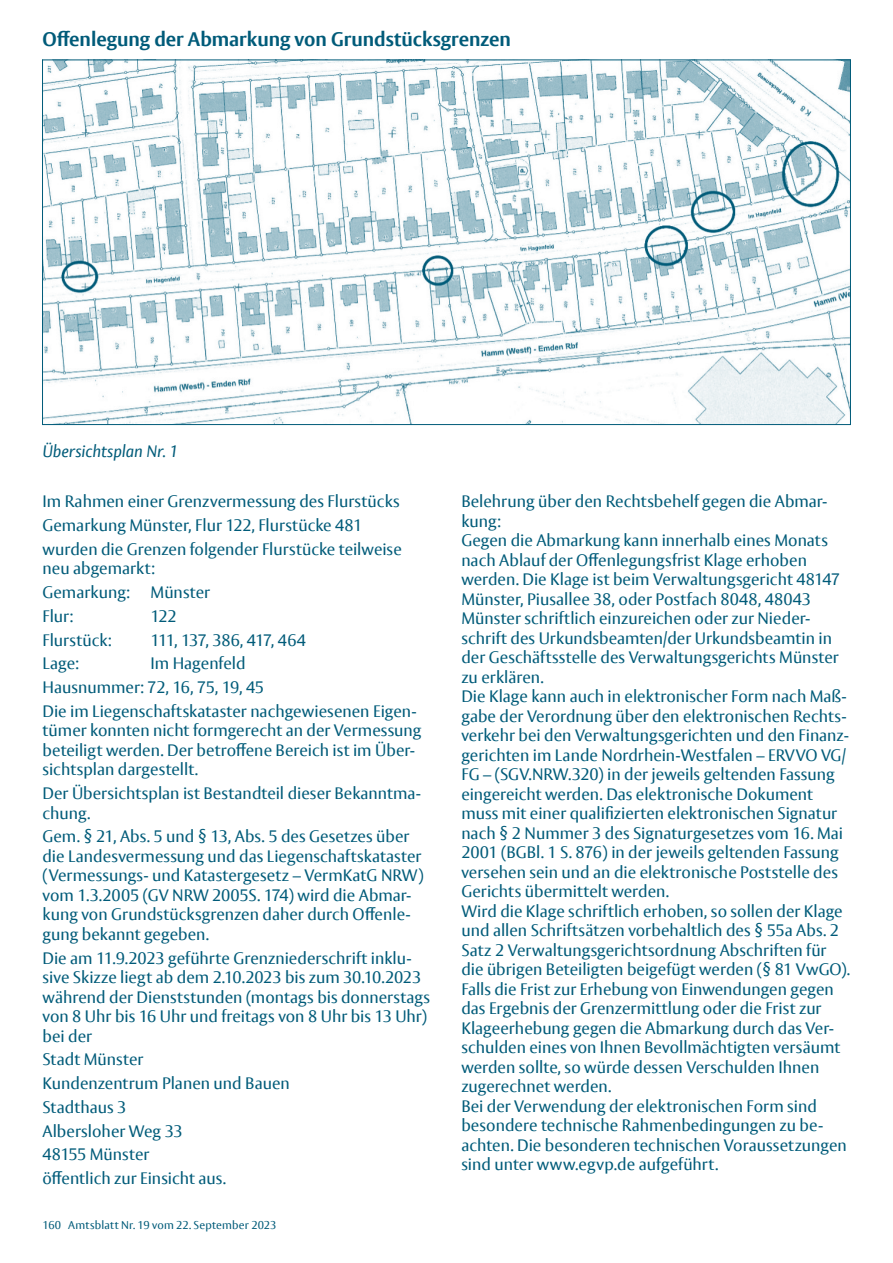
<style>
.page{position:relative;width:893px;height:1263px;background:#fff}
.page>*{position:absolute;margin:0;border:0;box-sizing:border-box;transform-origin:0 0}
.Überschrift{font:700 19.5px "Vesta Pro";letter-spacing:-.005em;color:#005b79}
.Fließtext{font:16.5px/19.5px "Vesta Pro";color:#005b79}
.Fließtext-2{font:16.5px "Vesta Pro";letter-spacing:-.04em;color:#005b79}
.Bildunterschrift{font:italic 16.5px "Vesta Pro";letter-spacing:-.005em;color:#005b79}
.t1{font:11.25px "Vesta Pro";letter-spacing:.015em;color:#005b79}
</style>
<div class="page">
<img style="left:44px;top:62px;width:805px;height:361px">
<h2 class="Überschrift" style="left:43px;top:27px;width:470px">Offenlegung der Abmarkung von Grundstücksgrenzen</h2>
<p class="Bildunterschrift" style="left:43px;top:442px;width:137px">Übersichtsplan Nr. 1</p>
<p class="Fließtext" style="left:43px;top:491px;width:359px">Im Rahmen einer Grenzvermessung des Flurstücks</p>
<p class="Fließtext" style="left:43px;top:515px;width:321px">Gemarkung Münster, Flur 122, Flurstücke 481</p>
<p class="Fließtext" style="left:43px;top:539px;width:361px">wurden die Grenzen folgender Flurstücke teilweise neu abgemarkt:</p>
<p class="Fließtext" style="left:43px;top:582px;width:169px">Gemarkung: Münster</p>
<p class="Fließtext" style="left:43px;top:606px;width:32px">Flur:</p>
<p class="Fließtext" style="left:151px;top:606px;width:28px">122</p>
<p class="Fließtext" style="left:43px;top:630px;width:71px">Flurstück:</p>
<p class="Fließtext-2" style="left:151px;top:630px;width:157px">111, 137, 386, 417, 464</p>
<p class="Fließtext" style="left:43px;top:653px;width:38px">Lage:</p>
<p class="Fließtext" style="left:151px;top:653px;width:97px">Im Hagenfeld</p>
<p class="Fließtext" style="left:43px;top:677px;width:223px">Hausnummer: 72, 16, 75, 19, 45</p>
<p class="Fließtext" style="left:43px;top:701px;width:380px">Die im Liegenschaftskataster nachgewiesenen Eigen&shy;tümer konnten nicht formgerecht an der Vermessung beteiligt werden. Der betroffene Bereich ist im Über&shy;sichtsplan dargestellt.</p>
<p class="Fließtext" style="left:43px;top:783px;width:380px">Der Übersichtsplan ist Bestandteil dieser Bekanntma&shy;chung.</p>
<p class="Fließtext" style="left:43px;top:826px;width:383px">Gem. § 21, Abs. 5 und § 13, Abs. 5 des Gesetzes über die Landesvermessung und das Liegenschaftskataster (Vermessungs- und Katastergesetz – VermKatG NRW) vom 1.3.2005 (GV NRW 2005S. 174) wird die Abmar&shy;kung von Grundstücksgrenzen daher durch Offenle&shy;gung bekannt gegeben.</p>
<p class="Fließtext" style="left:43px;top:948px;width:389px">Die am 11.9.2023 geführte Grenzniederschrift inklu&shy;sive Skizze liegt ab dem 2.10.2023 bis zum 30.10.2023 während der Dienststunden (montags bis donnerstags von 8 Uhr bis 16 Uhr und freitags von 8 Uhr bis 13 Uhr) bei der</p>
<p class="Fließtext" style="left:43px;top:1049px;width:102px">Stadt Münster</p>
<p class="Fließtext" style="left:43px;top:1073px;width:249px">Kundenzentrum Planen und Bauen</p>
<p class="Fließtext" style="left:43px;top:1097px;width:85px">Stadthaus 3</p>
<p class="Fließtext" style="left:43px;top:1121px;width:142px">Albersloher Weg 33</p>
<p class="Fließtext" style="left:43px;top:1144px;width:108px">48155 Münster</p>
<p class="Fließtext" style="left:43px;top:1168px;width:185px">öffentlich zur Einsicht aus.</p>
<p class="t1" style="left:43px;top:1218px;width:236px">160 Amtsblatt Nr. 19 vom 22. September 2023</p>
<p class="Fließtext" style="left:461px;top:491px;width:390px">Belehrung über den Rechtsbehelf gegen die Abmar&shy;kung:<br>Gegen die Abmarkung kann innerhalb eines Monats nach Ablauf der Offenlegungsfrist Klage erhoben werden. Die Klage ist beim Verwaltungsgericht 48147<br>Münster, Piusallee 38, oder Postfach 8048, 48043<br>Münster schriftlich einzureichen oder zur Nieder&shy;schrift des Urkundsbeamten/der Urkundsbeamtin in der Geschäftsstelle des Verwaltungsgerichts Münster zu erklären.<br>Die Klage kann auch in elektronischer Form nach Maß&shy;gabe der Verordnung über den elektronischen Rechts&shy;verkehr bei den Verwaltungsgerichten und den Finanz&shy;gerichten im Lande Nordrhein-Westfalen – ERVVO VG/ FG – (SGV.NRW.320) in der jeweils geltenden Fassung eingereicht werden. Das elektronische Dokument muss mit einer qualifizierten elektronischen Signatur nach § 2 Nummer 3 des Signaturgesetzes vom 16. Mai 2001 (BGBl. 1 S. 876) in der jeweils geltenden Fassung versehen sein und an die elektronische Poststelle des Gerichts übermittelt werden.<br>Wird die Klage schriftlich erhoben, so sollen der Klage und allen Schriftsätzen vorbehaltlich des § 55a Abs. 2<br>Satz 2 Verwaltungsgerichtsordnung Abschriften für die übrigen Beteiligten beigefügt werden (§ 81 VwGO).<br>Falls die Frist zur Erhebung von Einwendungen gegen das Ergebnis der Grenzermittlung oder die Frist zur Klageerhebung gegen die Abmarkung durch das Ver&shy;schulden eines von Ihnen Bevollmächtigten versäumt werden sollte, so würde dessen Verschulden Ihnen zugerechnet werden.<br>Bei der Verwendung der elektronischen Form sind besondere technische Rahmenbedingungen zu be&shy;achten. Die besonderen technischen Voraussetzungen sind unter www.egvp.de aufgeführt.</p>
</div>
